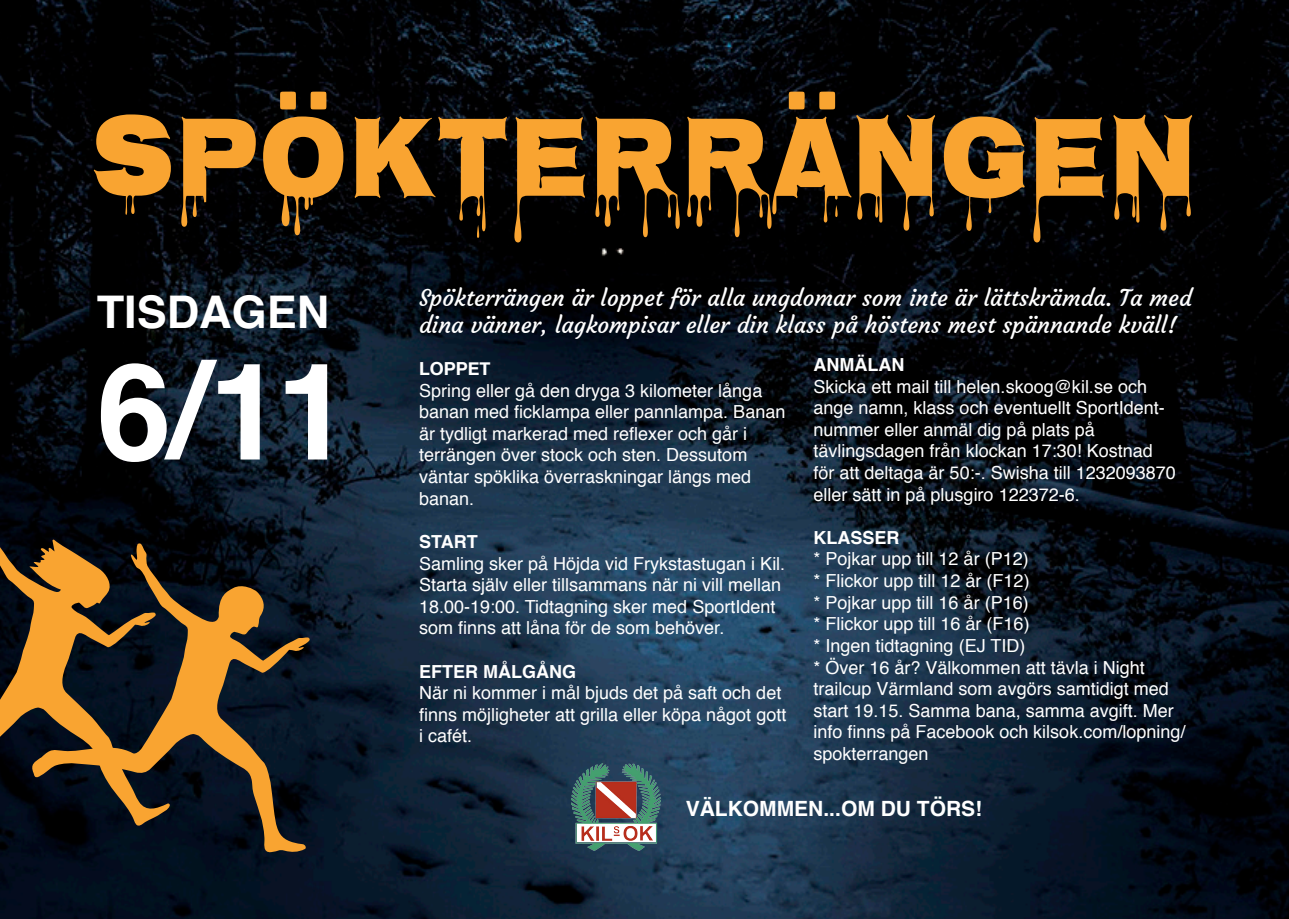
<style>
.page{position:relative;width:1289px;height:919px;background:#fff}
.page>*{position:absolute;margin:0;border:0;box-sizing:border-box;transform-origin:0 0}
.t1{font:700 134.4px "Helvetica";color:#fff}
.t2{font:118.2px "Nosifer";color:#f9a431;scale:.77 1}
.t3{font:700 45px "Helvetica";color:#fff}
.t4{font:22.95px "Courgette";color:#fff}
.t5{font:700 21px "Helvetica";color:#fff}
.t6{font:18px/21.6px "Helvetica";color:#fff}
.t7{font:700 18px "Helvetica";color:#fff}
.t8{font:700 18px "Helvetica Neue";color:#fff}
</style>
<div class="page">
<img style="left:0;top:0;width:1288px;height:918px">
<svg style="left:0;top:516px;width:170px;height:313px;background:#281e14"></svg>
<svg style="left:30px;top:543px;width:280px;height:310px;background:#4e3b22"></svg>
<img style="left:571px;top:763px;width:89px;height:87px">
<p class="t2" style="left:92px;top:86px;width:1437px">SPÖKTERRÄNGEN</p>
<p class="t3" style="left:97px;top:276px;width:234px">TISDAGEN</p>
<p class="t1" style="left:97px;top:303px;width:256px">6/11</p>
<p class="t4" style="left:419px;top:283px;width:774px">Spökterrängen är loppet för alla ungdomar som inte är lättskrämda. Ta med</p>
<p class="t4" style="left:419px;top:311px;width:759px">dina vänner, lagkompisar eller din klass på höstens mest spännande kväll!</p>
<p class="t8" style="left:419px;top:354px;width:73px">LOPPET</p>
<p class="t6" style="left:419px;top:380px;width:368px">Spring eller gå den dryga 3 kilometer långa banan med ficklampa eller pannlampa. Banan är tydligt markerad med reflexer och går i terrängen över stock och sten. Dessutom väntar spöklika överraskningar längs med banan.</p>
<p class="t7" style="left:419px;top:527px;width:60px">START</p>
<p class="t6" style="left:419px;top:553px;width:368px">Samling sker på Höjda vid Frykstastugan i Kil.<br>Starta själv eller tillsammans när ni vill mellan 18.00-19:00. Tidtagning sker med SportIdent som finns att låna för de som behöver.</p>
<p class="t7" style="left:419px;top:656px;width:158px">EFTER MÅLGÅNG</p>
<p class="t6" style="left:419px;top:682px;width:369px">När ni kommer i mål bjuds det på saft och det finns möjligheter att grilla eller köpa något gott i cafét.</p>
<p class="t7" style="left:813px;top:350px;width:92px">ANMÄLAN</p>
<p class="t6" style="left:813px;top:376px;width:364px">Skicka ett mail till helen.skoog@kil.se och ange namn, klass och eventuellt SportIdent&shy;nummer eller anmäl dig på plats på tävlingsdagen från klockan 17:30! Kostnad för att deltaga är 50:-. Swisha till 1232093870 eller sätt in på plusgiro 122372-6.</p>
<p class="t7" style="left:813px;top:523px;width:88px">KLASSER</p>
<p class="t6" style="left:813px;top:549px;width:217px">* Pojkar upp till 12 år (P12)</p>
<p class="t6" style="left:813px;top:570px;width:218px">* Flickor upp till 12 år (F12)</p>
<p class="t6" style="left:813px;top:592px;width:217px">* Pojkar upp till 16 år (P16)</p>
<p class="t6" style="left:813px;top:613px;width:218px">* Flickor upp till 16 år (F16)</p>
<p class="t6" style="left:813px;top:635px;width:213px">* Ingen tidtagning (EJ TID)</p>
<p class="t6" style="left:813px;top:657px;width:373px">* Över 16 år? Välkommen att tävla i Night trailcup Värmland som avgörs samtidigt med start 19.15. Samma bana, samma avgift. Mer info finns på Facebook och kilsok.com/lopning/ spokterrangen</p>
<p class="t5" style="left:685px;top:791px;width:298px">VÄLKOMMEN...OM DU TÖRS!</p>
</div>
